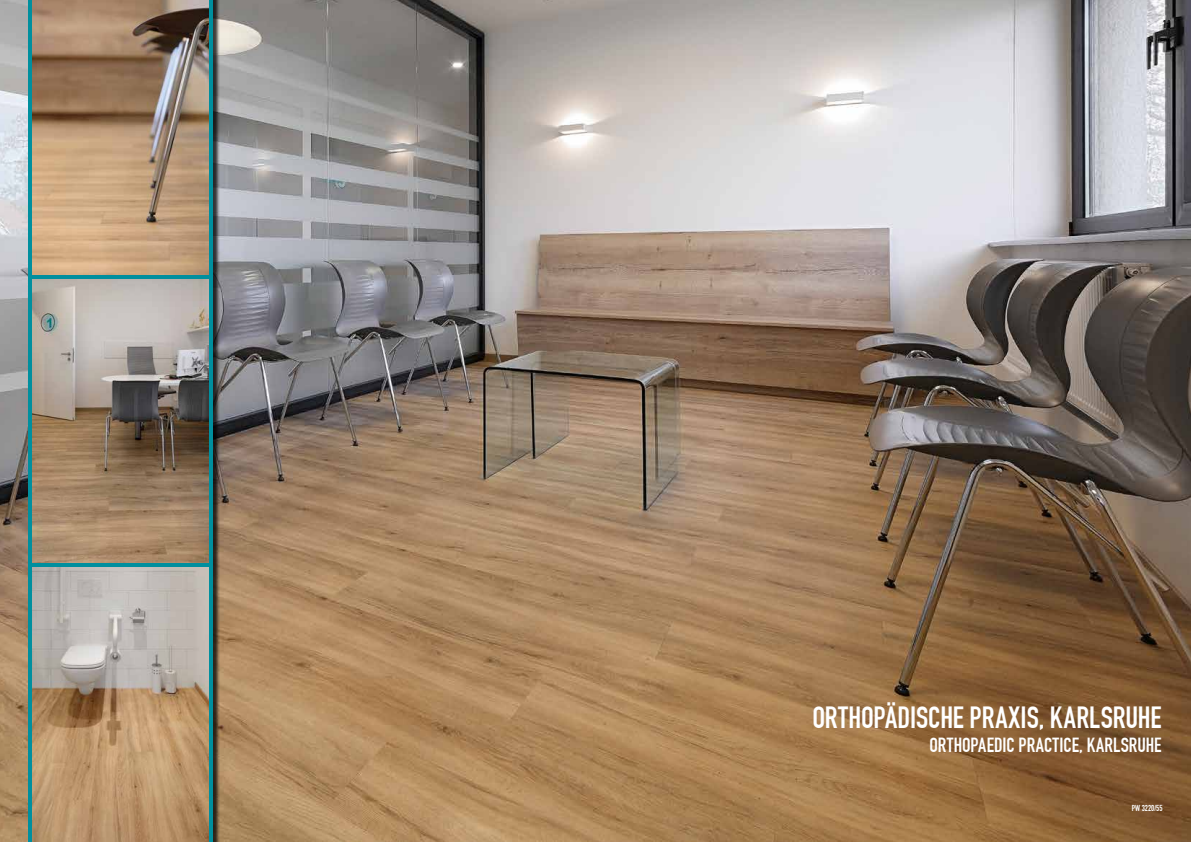
<style>
.page{position:relative;width:1191px;height:842px;background:#fff}
.page>*{position:absolute;margin:0;border:0;box-sizing:border-box;transform-origin:0 0}
.t1{font:30px "DIN Engschrift";letter-spacing:.01em;color:#fff}
.t2{font:20px "DIN Engschrift";letter-spacing:.015em;color:#fff}
.t3{font:11px "DIN Engschrift";color:#000}
.t4{font:8.5px "DIN Engschrift";color:#fff}
</style>
<div class="page">
<img style="left:0;top:0;width:1191px;height:842px">
<div style="left:29px;top:0;width:191px;height:842px;background:#000;opacity:.75"></div>
<svg style="left:28px;top:0;width:185px;height:842px;background:#1e9098"></svg>
<img style="left:33px;top:0;width:175px;height:275px">
<img style="left:33px;top:279px;width:175px;height:284px">
<img style="left:33px;top:567px;width:175px;height:275px">
<p class="t3" style="left:1162px;top:18px;width:10px">11</p>
<p class="t1" style="left:812px;top:700px;width:351px">ORTHOPÄDISCHE PRAXIS, KARLSRUHE</p>
<p class="t2" style="left:929px;top:733px;width:234px">ORTHOPAEDIC PRACTICE, KARLSRUHE</p>
<p class="t4" style="left:1131px;top:803px;width:32px">PW 3220/55</p>
</div>
